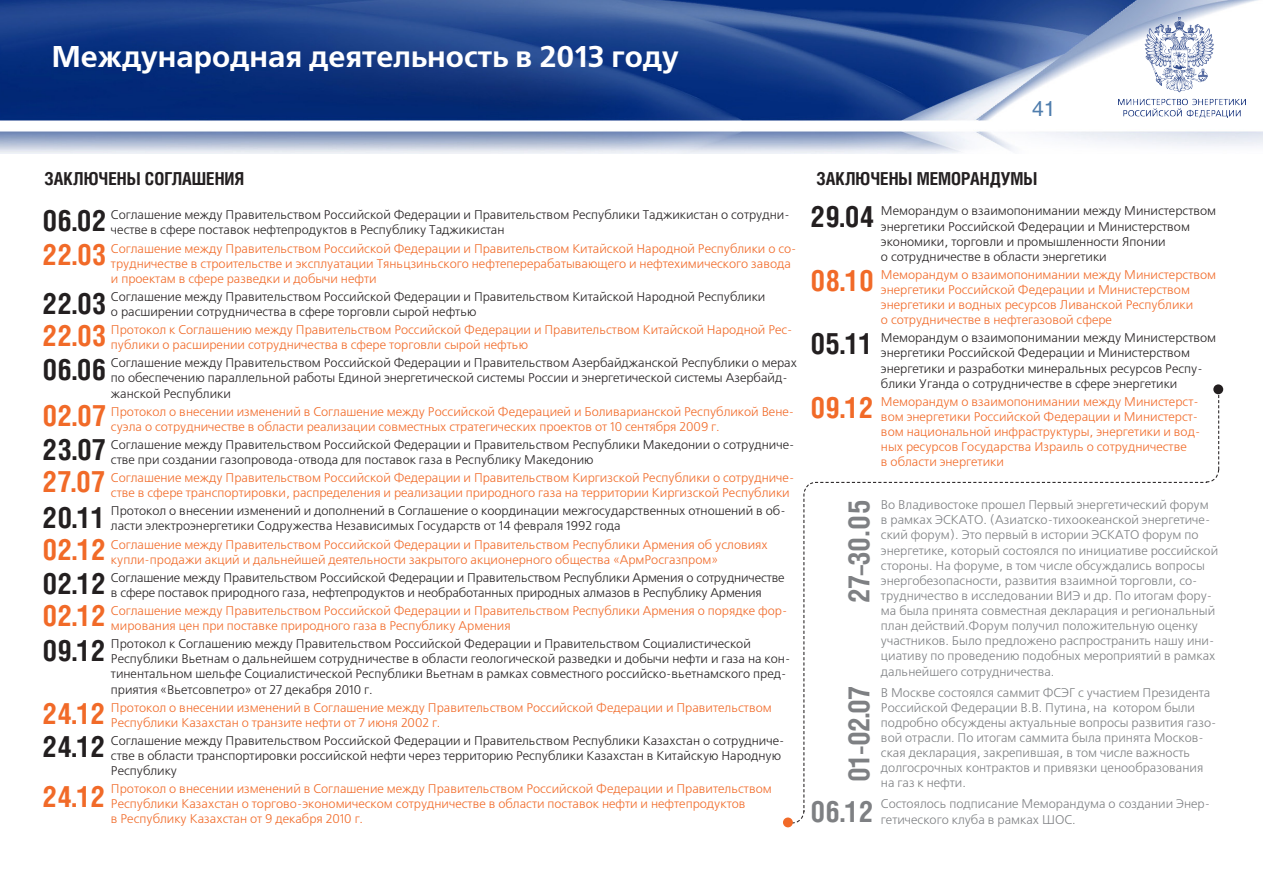
<style>
.page{position:relative;width:1263px;height:893px;background:#fff}
.page>*{position:absolute;margin:0;border:0;box-sizing:border-box;transform-origin:0 0}
.Zag_slide{font:700 30px "Free Set C";color:#fff}
.Osn{font:700 29.4px "Helios Cond";color:#231f20}
.Osn-2{font:700 29.4px "Helios Cond";color:#f16a28}
.Zag_1{font:700 29.4px "Helios Cond";letter-spacing:-.03em;color:#7e8083}
.Zag_1-2{font:700 29.4px "Helios Cond";color:#231f20}
.Zag_1-3{font:700 29.4px "Helios Cond";color:#f16a28}
.t1{font:21px "Helios";color:#4f7dad}
.Zag_1-4{font:700 17.85px "Helios Cond";color:#231f20}
.Osn-3{font:12.6px/15.1px "Free Set C";color:#231f20}
.Osn-4{font:12.6px/15.1px "Free Set C";color:#f16a28}
.Osn-5{font:12.6px/15.1px "Free Set C";color:#7e8083}
</style>
<div class="page">
<img style="left:0;top:0;width:1263px;height:153px">
<img style="left:1118px;top:17px;width:127px;height:101px">
<svg style="left:793px;top:391px;width:427px;height:433px"></svg>
<div style="left:1213px;top:384px;width:10px;height:10px;background:#231f20;border-radius:50%"></div>
<div style="left:783px;top:817px;width:10px;height:10px;background:#f16a28;border-radius:50%"></div>
<p class="Zag_slide" style="left:52px;top:40px;width:628px">Международная деятельность в 2013 году</p>
<h3 class="t1" style="left:1032px;top:96px;width:25px">41</h3>
<p class="Zag_1-4" style="left:45px;top:168px;width:201px">ЗАКЛЮЧЕНЫ СОГЛАШЕНИЯ</p>
<p class="Osn-3" style="left:111px;top:208px;width:680px">Соглашение между Правительством Российской Федерации и Правительством Республики Таджикистан о сотрудни&shy;честве в сфере поставок нефтепродуктов в Республику Таджикистан</p>
<p class="Osn-4" style="left:111px;top:241px;width:687px">Соглашение между Правительством Российской Федерации и Правительством Китайской Народной Республики о со&shy;трудничестве в строительстве и эксплуатации Тяньцзиньского нефтеперерабатывающего и нефтехимического завода и проектам в сфере разведки и добычи нефти</p>
<p class="Osn-3" style="left:111px;top:290px;width:656px">Соглашение между Правительством Российской Федерации и Правительством Китайской Народной Республики о расширении сотрудничества в сфере торговли сырой нефтью</p>
<p class="Osn-4" style="left:111px;top:323px;width:681px">Протокол к Соглашению между Правительством Российской Федерации и Правительством Китайской Народной Рес&shy;публики о расширении сотрудничества в сфере торговли сырой нефтью</p>
<p class="Osn-3" style="left:111px;top:356px;width:688px">Соглашение между Правительством Российской Федерации и Правительством Азербайджанской Республики о мерах по обеспечению параллельной работы Единой энергетической системы России и энергетической системы Азербайд&shy;жанской Республики</p>
<p class="Osn-4" style="left:111px;top:404px;width:685px">Протокол о внесении изменений в Соглашение между Российской Федерацией и Боливарианской Республикой Вене&shy;суэла о сотрудничестве в области реализации совместных стратегических проектов от 10 сентября 2009 г.</p>
<p class="Osn-3" style="left:111px;top:438px;width:685px">Соглашение между Правительством Российской Федерации и Правительством Республики Македонии о сотрудниче&shy;стве при создании газопровода-отвода для поставок газа в Республику Македонию</p>
<p class="Osn-4" style="left:111px;top:471px;width:685px">Соглашение между Правительством Российской Федерации и Правительством Киргизской Республики о сотрудниче&shy;стве в сфере транспортировки, распределения и реализации природного газа на территории Киргизской Республики</p>
<p class="Osn-3" style="left:111px;top:504px;width:676px">Протокол о внесении изменений и дополнений в Соглашение о координации межгосударственных отношений в об&shy;ласти электроэнергетики Содружества Независимых Государств от 14 февраля 1992 года</p>
<p class="Osn-4" style="left:111px;top:537px;width:658px">Соглашение между Правительством Российской Федерации и Правительством Республики Армения об условиях купли-продажи акций и дальнейшей деятельности закрытого акционерного общества «АрмРосгазпром»</p>
<p class="Osn-3" style="left:111px;top:570px;width:675px">Соглашение между Правительством Российской Федерации и Правительством Республики Армения о сотрудничестве в сфере поставок природного газа, нефтепродуктов и необработанных природных алмазов в Республику Армения</p>
<p class="Osn-4" style="left:111px;top:604px;width:678px">Соглашение между Правительством Российской Федерации и Правительством Республики Армения о порядке фор&shy;мирования цен при поставке природного газа в Республику Армения</p>
<p class="Osn-3" style="left:111px;top:637px;width:681px">Протокол к Соглашению между Правительством Российской Федерации и Правительством Социалистической Республики Вьетнам о дальнейшем сотрудничестве в области геологической разведки и добычи нефти и газа на кон&shy;тинентальном шельфе Социалистической Республики Вьетнам в рамках совместного российско-вьетнамского пред&shy;приятия «Вьетсовпетро» от 27 декабря 2010 г.</p>
<p class="Osn-4" style="left:111px;top:700px;width:662px">Протокол о внесении изменений в Соглашение между Правительством Российской Федерации и Правительством<br>Республики Казахстан о транзите нефти от 7 июня 2002 г.</p>
<p class="Osn-3" style="left:111px;top:734px;width:675px">Соглашение между Правительством Российской Федерации и Правительством Республики Казахстан о сотрудниче&shy;стве в области транспортировки российской нефти через территорию Республики Казахстан в Китайскую Народную<br>Республику</p>
<p class="Osn-4" style="left:111px;top:782px;width:662px">Протокол о внесении изменений в Соглашение между Правительством Российской Федерации и Правительством<br>Республики Казахстан о торгово-экономическом сотрудничестве в области поставок нефти и нефтепродуктов<br>в Республику Казахстан от 9 декабря 2010 г.</p>
<p class="Osn" style="left:43px;top:203px;width:66px">06.02</p>
<p class="Osn-2" style="left:43px;top:237px;width:66px">22.03</p>
<p class="Osn" style="left:43px;top:285px;width:66px">22.03</p>
<p class="Osn-2" style="left:43px;top:318px;width:66px">22.03</p>
<p class="Osn" style="left:43px;top:352px;width:65px">06.06</p>
<p class="Osn-2" style="left:43px;top:398px;width:65px">02.07</p>
<p class="Osn" style="left:43px;top:432px;width:65px">23.07</p>
<p class="Osn-2" style="left:43px;top:464px;width:64px">27.07</p>
<p class="Osn" style="left:43px;top:500px;width:64px">20.11</p>
<p class="Osn-2" style="left:43px;top:532px;width:65px">02.12</p>
<p class="Osn" style="left:43px;top:565px;width:65px">02.12</p>
<p class="Osn-2" style="left:43px;top:598px;width:65px">02.12</p>
<p class="Osn" style="left:43px;top:633px;width:65px">09.12</p>
<p class="Osn-2" style="left:43px;top:696px;width:64px">24.12</p>
<p class="Osn" style="left:43px;top:729px;width:64px">24.12</p>
<p class="Osn-2" style="left:43px;top:779px;width:64px">24.12</p>
<p class="Zag_1-4" style="left:816px;top:168px;width:222px">ЗАКЛЮЧЕНЫ МЕМОРАНДУМЫ</p>
<p class="Zag_1-2" style="left:810px;top:199px;width:65px">29.04</p>
<p class="Zag_1-3" style="left:810px;top:263px;width:65px">08.10</p>
<p class="Zag_1-2" style="left:810px;top:326px;width:64px">05.11</p>
<p class="Zag_1-3" style="left:810px;top:390px;width:65px">09.12</p>
<p class="Osn-3" style="left:881px;top:204px;width:337px">Меморандум о взаимопонимании между Министерством энергетики Российской Федерации и Министерством экономики, торговли и промышленности Японии<br>о сотрудничестве в области энергетики</p>
<p class="Osn-4" style="left:881px;top:268px;width:337px">Меморандум о взаимопонимании между Министерством энергетики Российской Федерации и Министерством энергетики и водных ресурсов Ливанской Республики<br>о сотрудничестве в нефтегазовой сфере</p>
<p class="Osn-3" style="left:881px;top:331px;width:337px">Меморандум о взаимопонимании между Министерством энергетики Российской Федерации и Министерством энергетики и разработки минеральных ресурсов Респу&shy;блики Уганда о сотрудничестве в сфере энергетики</p>
<p class="Osn-4" style="left:881px;top:394px;width:321px">Меморандум о взаимопонимании между Министерст&shy;вом энергетики Российской Федерации и Министерст&shy;вом национальной инфраструктуры, энергетики и вод&shy;ных ресурсов Государства Израиль о сотрудничестве<br>в области энергетики</p>
<p class="Zag_1" style="left:841px;top:602px;width:104px;rotate:-90deg">27–30.05</p>
<p class="Zag_1" style="left:841px;top:782px;width:97px;rotate:-90deg">01-02.07</p>
<p class="Zag_1" style="left:810px;top:794px;width:65px">06.12</p>
<p class="Osn-5" style="left:881px;top:498px;width:339px">Во Владивостоке прошел Первый энергетический форум в рамках ЭСКАТО. (Азиатско-тихоокеанской энергетиче&shy;ский форум). Это первый в истории ЭСКАТО форум по энергетике, который состоялся по инициативе российской стороны. На форуме, в том числе обсуждались вопросы энергобезопасности, развития взаимной торговли, со&shy;трудничество в исследовании ВИЭ и др. По итогам фору&shy;ма была принята совместная декларация и региональный план действий.Форум получил положительную оценку участников. Было предложено распространить нашу ини&shy;циативу по проведению подобных мероприятий в рамках дальнейшего сотрудничества.</p>
<p class="Osn-5" style="left:881px;top:685px;width:337px">В Москве состоялся саммит ФСЭГ с участием Президента Российской Федерации В.В. Путина, на котором были подробно обсуждены актуальные вопросы развития газо&shy;вой отрасли. По итогам саммита была принята Москов&shy;ская декларация, закрепившая, в том числе важность долгосрочных контрактов и привязки ценообразования на газ к нефти.</p>
<p class="Osn-5" style="left:881px;top:797px;width:331px">Состоялось подписание Меморандума о создании Энер&shy;гетического клуба в рамках ШОС.</p>
</div>
